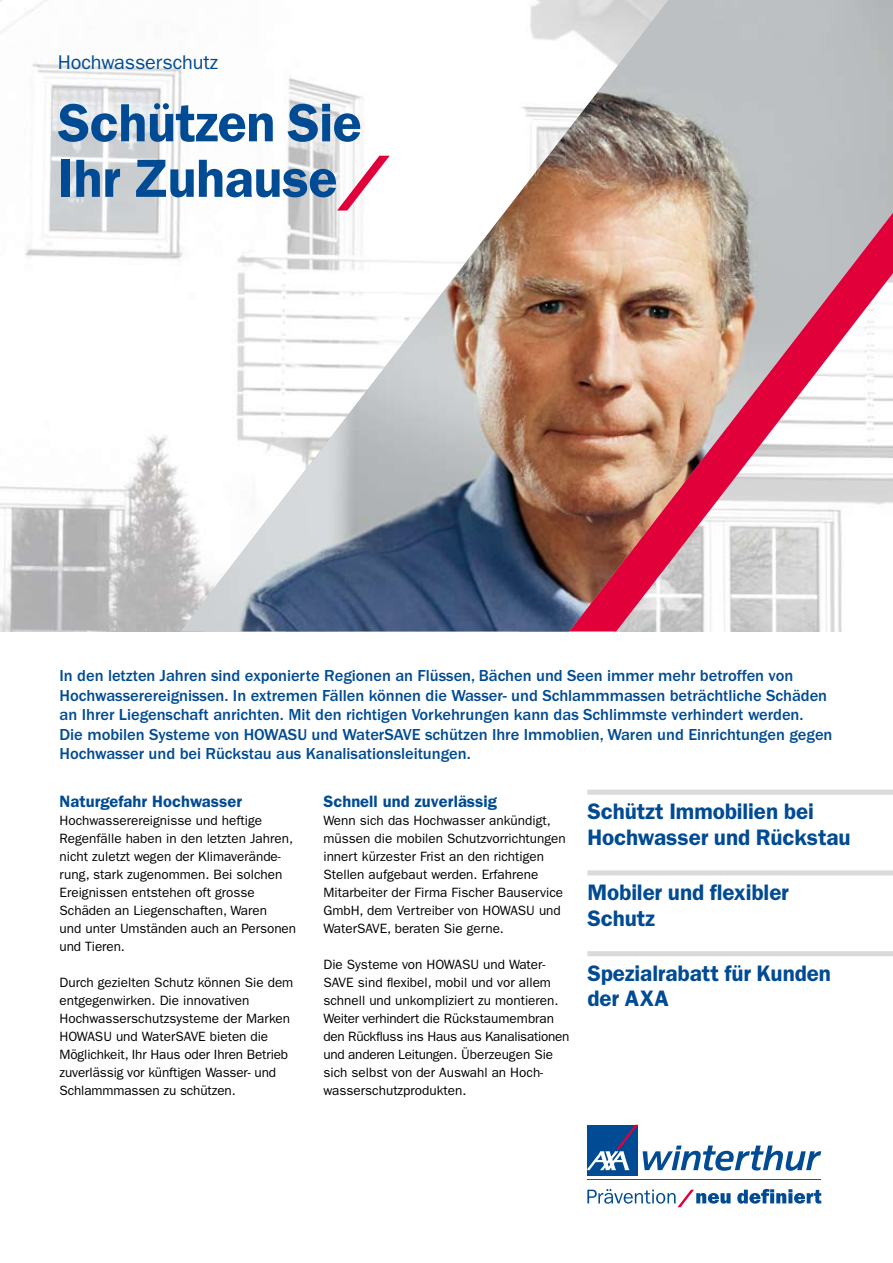
<style>
.page{position:relative;width:893px;height:1263px;background:#fff}
.page>*{position:absolute;margin:0;border:0;box-sizing:border-box;transform-origin:0 0}
.t1{font:600 54px/55.5px "ITC Franklin Gothic Std";letter-spacing:-.01em;color:#004b93}
.t2{font:600 22.5px/25.5px "ITC Franklin Gothic Std";letter-spacing:-.005em;color:#004b93}
.t3{font:19.8px "ITC Franklin Gothic Std";letter-spacing:-.005em;color:#004b93}
.t4{font:500 16.5px/19.5px "ITC Franklin Gothic Std";letter-spacing:-.005em;color:#004b93}
.t5{font:600 16.5px "ITC Franklin Gothic Std";letter-spacing:.005em;color:#004b93}
.t6{font:13.5px/18px "ITC Franklin Gothic Std";color:#000}
.s1{font-family:"AXA Switch";font-weight:400;color:#e2003b}
</style>
<div class="page">
<img style="left:0;top:0;width:181px;height:631px">
<img style="left:181px;top:0;width:712px;height:631px">
<div style="left:587px;top:1125px;width:51px;height:50px;background:#004b93"></div>
<hr style="left:587px;top:1179px;width:234px;height:1px;background:#e2003b">
<svg style="left:587px;top:1125px;width:234px;height:46px"></svg>
<svg style="left:737px;top:1189px;width:84px;height:14px"></svg>
<svg style="left:587px;top:1189px;width:143px;height:18px"></svg>
<div style="left:587px;top:790px;width:306px;height:5px;background:#d9dadb"></div>
<div style="left:587px;top:870px;width:306px;height:5px;background:#d9dadb"></div>
<div style="left:587px;top:951px;width:306px;height:5px;background:#d9dadb"></div>
<h3 class="t3" style="left:58px;top:51px;width:162px">Hochwasserschutz</h3>
<h1 class="t1" style="left:58px;top:95px;width:333px">Schützen Sie<br>Ihr Zuhause<span class="s1">/</span></h1>
<p class="t4" style="left:60px;top:666px;width:774px">In den letzten Jahren sind exponierte Regionen an Flüssen, Bächen und Seen immer mehr betroffen von Hochwasserereignissen. In extremen Fällen können die Wasser- und Schlammmassen beträchtliche Schäden an Ihrer Liegenschaft anrichten. Mit den richtigen Vorkehrungen kann das Schlimmste verhindert werden.<br>Die mobilen Systeme von HOWASU und WaterSAVE schützen Ihre Immoblien, Waren und Einrichtungen gegen Hochwasser und bei Rückstau aus Kanalisationsleitungen.</p>
<p class="t5" style="left:60px;top:792px;width:184px">Naturgefahr Hochwasser</p>
<p class="t6" style="left:60px;top:812px;width:238px">Hochwasserereignisse und heftige Regenfälle haben in den letzten Jahren, nicht zuletzt wegen der Klimaverände&shy;rung, stark zugenommen. Bei solchen Ereignissen entstehen oft grosse Schäden an Liegenschaften, Waren<br>und unter Umständen auch an Personen und Tieren.</p>
<p class="t6" style="left:60px;top:974px;width:235px">Durch gezielten Schutz können Sie dem entgegenwirken. Die innovativen Hochwasserschutzsysteme der Marken HOWASU und WaterSAVE bieten die Möglichkeit, Ihr Haus oder Ihren Betrieb zuverlässig vor künftigen Wasser- und Schlammmassen zu schützen.</p>
<p class="t5" style="left:323px;top:792px;width:175px">Schnell und zuverlässig</p>
<p class="t6" style="left:323px;top:812px;width:244px">Wenn sich das Hochwasser ankündigt, müssen die mobilen Schutzvorrichtungen innert kürzester Frist an den richtigen Stellen aufgebaut werden. Erfahrene Mitarbeiter der Firma Fischer Bauservice GmbH, dem Vertreiber von HOWASU und WaterSAVE, beraten Sie gerne.</p>
<p class="t6" style="left:323px;top:956px;width:247px">Die Systeme von HOWASU und Water-SAVE sind flexibel, mobil und vor allem schnell und unkompliziert zu montieren.<br>Weiter verhindert die Rückstaumembran den Rückfluss ins Haus aus Kanalisationen und anderen Leitungen. Überzeugen Sie sich selbst von der Auswahl an Hoch&shy;wasserschutzprodukten.</p>
<h2 class="t2" style="left:587px;top:799px;width:265px">Schützt Immobilien bei<br>Hochwasser und Rückstau</h2>
<h2 class="t2" style="left:587px;top:880px;width:203px">Mobiler und flexibler<br>Schutz</h2>
<h2 class="t2" style="left:587px;top:960px;width:245px">Spezialrabatt für Kunden der AXA</h2>
</div>
